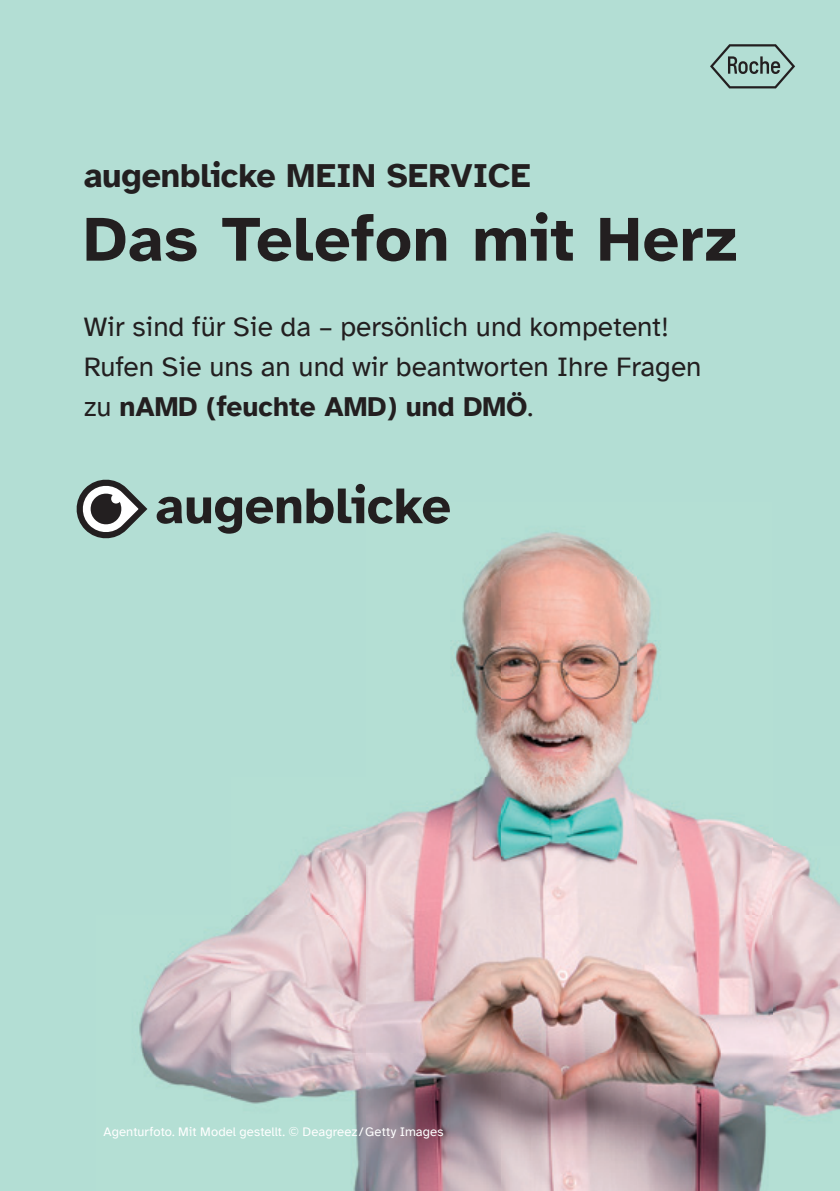
<style>
.page{position:relative;width:840px;height:1191px;background:#fff}
.page>*{position:absolute;margin:0;border:0;box-sizing:border-box;transform-origin:0 0}
.t1{font:700 64px "Atkinson Hyperlegible";letter-spacing:.01em;color:#231f20}
.t2{font:700 51.8px "Atkinson Hyperlegible";color:#231f20}
.t3{font:700 34px "Atkinson Hyperlegible";color:#231f20}
.t4{font:28px/40px "Atkinson Hyperlegible";color:#231f20}
.t5{font:13px "Atkinson Hyperlegible";letter-spacing:.005em;color:#fff}
.s1{font-weight:700}
.s2{font-family:"Montserrat"}
</style>
<div class="page">
<div style="left:0;top:0;width:839px;height:1191px;background:#b3ded4"></div>
<svg style="left:710px;top:44px;width:84px;height:44px"></svg>
<img style="left:102px;top:532px;width:737px;height:659px">
<svg style="left:77px;top:479px;width:75px;height:59px"></svg>
<p class="t3" style="left:84px;top:155px;width:448px">augenblicke MEIN SERVICE</p>
<h1 class="t1" style="left:84px;top:201px;width:654px">Das Telefon mit Herz</h1>
<p class="t4" style="left:84px;top:307px;width:619px">Wir sind für Sie da – persönlich und kompetent!<br>Rufen Sie uns an und wir beantworten Ihre Fragen zu <span class="s1">nAMD (feuchte AMD) und DMÖ</span>.</p>
<h2 class="t2" style="left:155px;top:475px;width:297px">augenblicke</h2>
<p class="t5" style="left:103px;top:1124px;width:341px">Agenturfoto. Mit Model gestellt. <span class="s2">©</span> Deagreez / Getty Images</p>
</div>
